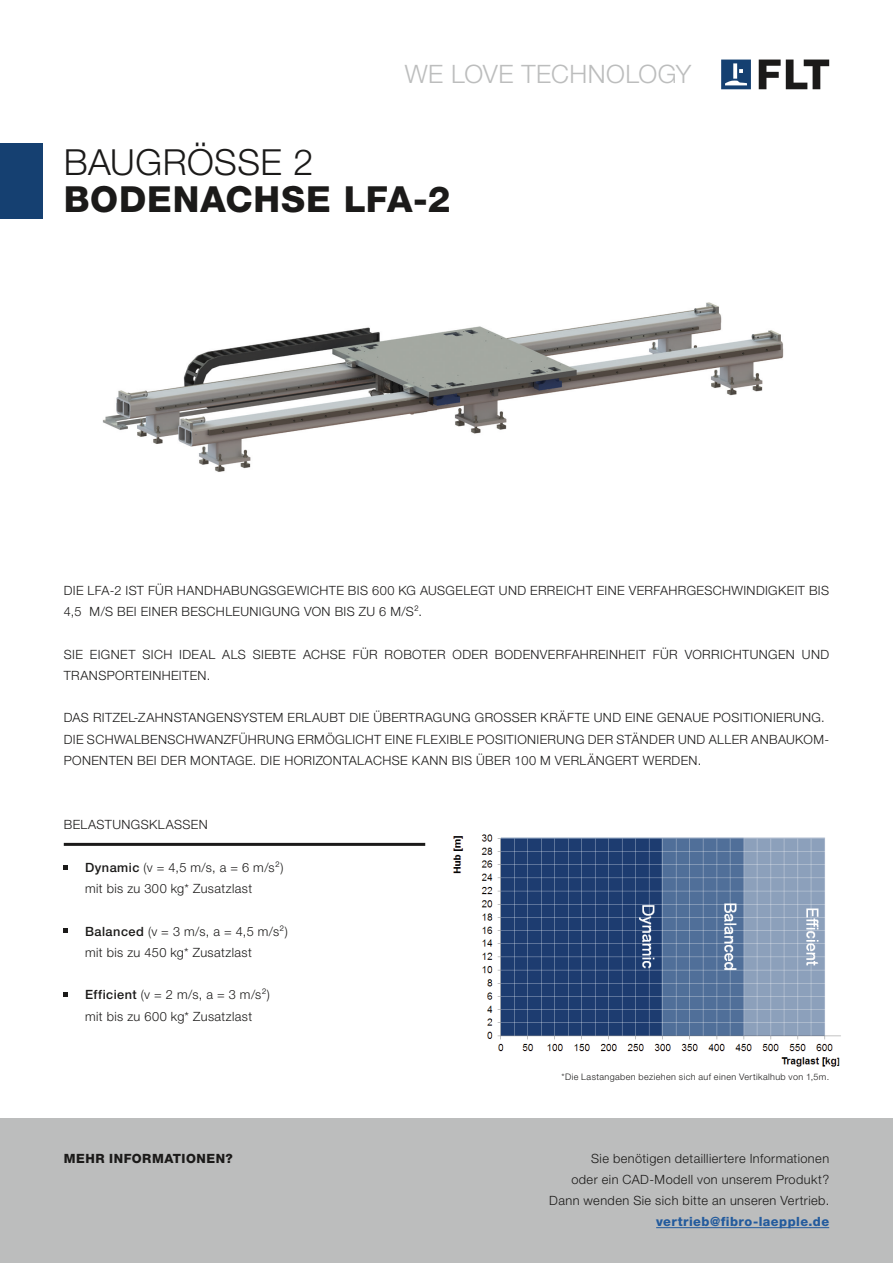
<style>
.page{position:relative;width:893px;height:1263px;background:#fff}
.page>*{position:absolute;margin:0;border:0;box-sizing:border-box;transform-origin:0 0}
.t1{font:800 36px "Helvetica Neue LT Pro";letter-spacing:.02em;color:#1b1a19}
.t2{font:300 36px "Helvetica Neue LT Pro";letter-spacing:.01em;color:#1b1a19}
.t3{font:300 25.35px "Helvetica Neue LT Pro";letter-spacing:.015em;color:#bcbdbd}
.t4{font:300 12.75px/21.3px "Helvetica Neue LT Pro";letter-spacing:.03em;color:#1b1a19}
.t5{font:800 12.75px "Helvetica Neue LT Pro";letter-spacing:.035em;color:#235b9d}
.t6{font:800 12.75px "Helvetica Neue LT Pro";letter-spacing:.045em;color:#1b1a19}
.t7{font:300 9px "Helvetica Neue LT Pro";letter-spacing:.045em;color:#1b1a19}
.s1{font-weight:500}
</style>
<div class="page">
<img style="left:102px;top:302px;width:682px;height:170px">
<div style="left:0;top:1118px;width:893px;height:145px;background:#bcbdbd"></div>
<div style="left:0;top:143px;width:43px;height:75px;background:#154071"></div>
<hr style="left:64px;top:843px;width:361px;height:3px;background:#1b1a19">
<svg style="left:64px;top:865px;width:4px;height:4px"></svg>
<svg style="left:64px;top:929px;width:4px;height:4px"></svg>
<svg style="left:64px;top:992px;width:4px;height:5px"></svg>
<img style="left:453px;top:834px;width:388px;height:233px">
<hr style="left:656px;top:1227px;width:173px;height:1px;background:#235b9d">
<svg style="left:759px;top:60px;width:70px;height:29px"></svg>
<svg style="left:721px;top:60px;width:30px;height:29px"></svg>
<h2 class="t3" style="left:405px;top:59px;width:288px">WE LOVE TECHNOLOGY</h2>
<h1 class="t2" style="left:64px;top:140px;width:251px">BAUGRÖSSE 2</h1>
<h1 class="t1" style="left:64px;top:178px;width:388px">BODENACHSE LFA-2</h1>
<p class="t4" style="left:64px;top:579px;width:767px">DIE LFA-2 IST FÜR HANDHABUNGSGEWICHTE BIS 600 KG AUSGELEGT UND ERREICHT EINE VERFAHRGESCHWINDIGKEIT BIS<br>4,5 M/S BEI EINER BESCHLEUNIGUNG VON BIS ZU 6 M/S².</p>
<p class="t4" style="left:64px;top:643px;width:767px">SIE EIGNET SICH IDEAL ALS SIEBTE ACHSE FÜR ROBOTER ODER BODENVERFAHREINHEIT FÜR VORRICHTUNGEN UND<br>TRANSPORTEINHEITEN.</p>
<p class="t4" style="left:64px;top:707px;width:767px">DAS RITZEL-ZAHNSTANGENSYSTEM ERLAUBT DIE ÜBERTRAGUNG GROSSER KRÄFTE UND EINE GENAUE POSITIONIERUNG.<br>DIE SCHWALBENSCHWANZFÜHRUNG ERMÖGLICHT EINE FLEXIBLE POSITIONIERUNG DER STÄNDER UND ALLER ANBAUKOM-<br>PONENTEN BEI DER MONTAGE. DIE HORIZONTALACHSE KANN BIS ÜBER 100 M VERLÄNGERT WERDEN.</p>
<p class="t4" style="left:64px;top:814px;width:145px">BELASTUNGSKLASSEN</p>
<p class="t4" style="left:85px;top:856px;width:200px"><span class="s1">Dynamic</span> (v = 4,5 m/s, a = 6 m/s²) mit bis zu 300 kg* Zusatzlast</p>
<p class="t4" style="left:85px;top:920px;width:204px"><span class="s1">Balanced</span> (v = 3 m/s, a = 4,5 m/s²) mit bis zu 450 kg* Zusatzlast</p>
<p class="t4" style="left:85px;top:984px;width:186px"><span class="s1">Efficient</span> (v = 2 m/s, a = 3 m/s²) mit bis zu 600 kg* Zusatzlast</p>
<p class="t7" style="left:562px;top:1071px;width:269px">*Die Lastangaben beziehen sich auf einen Vertikalhub von 1,5m.</p>
<p class="t6" style="left:64px;top:1150px;width:171px">MEHR INFORMATIONEN?</p>
<p class="t4" style="left:549px;top:1147px;width:281px;text-align:right">Sie benötigen detailliertere Informationen<br>oder ein CAD-Modell von unserem Produkt?<br>Dann wenden Sie sich bitte an unseren Vertrieb.</p>
<p class="t5" style="left:656px;top:1214px;width:175px">vertrieb@fibro-laepple.de</p>
</div>
